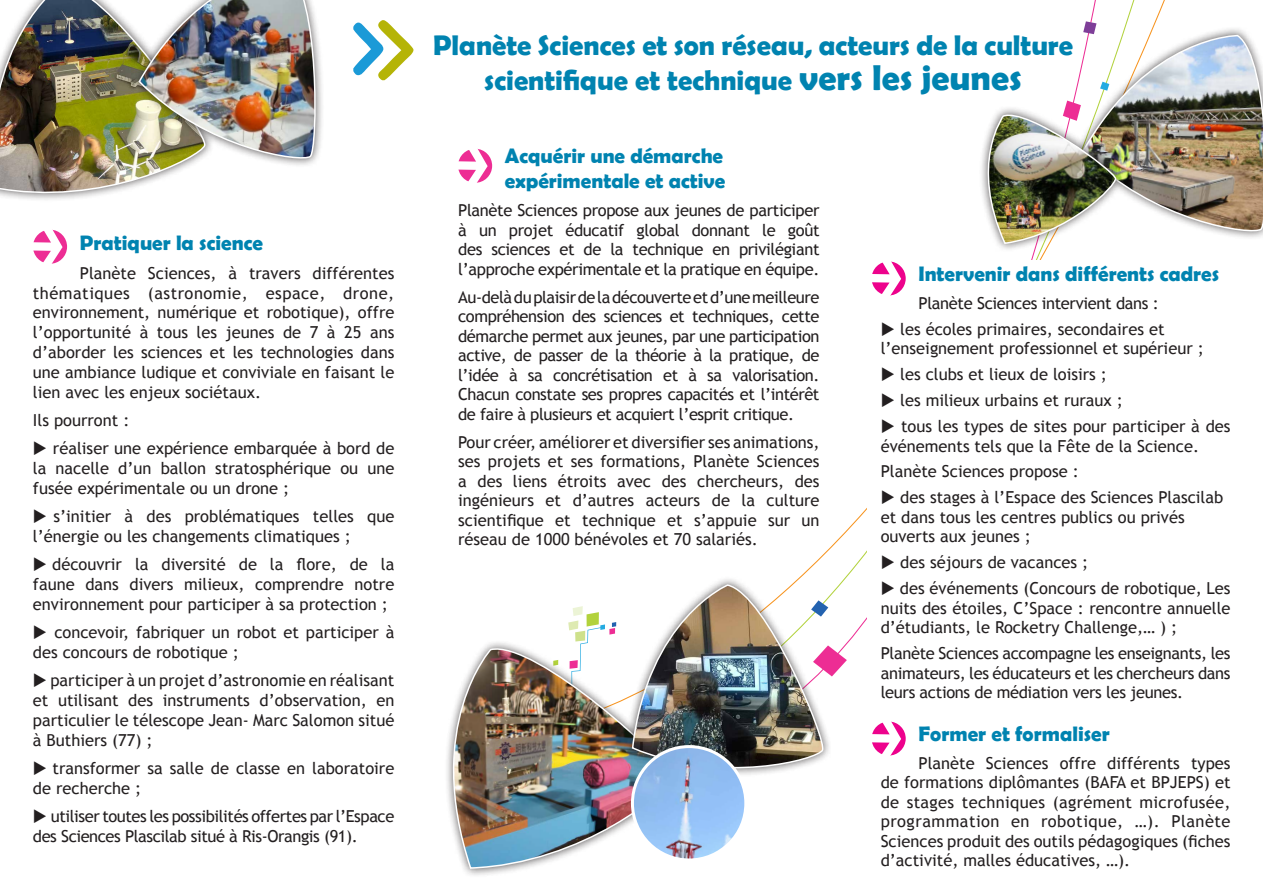
<style>
.page{position:relative;width:1263px;height:893px;background:#fff}
.page>*{position:absolute;margin:0;border:0;box-sizing:border-box;transform-origin:0 0}
.t1{font:700 28.5px/34.5px "Berlin Sans FB Demi";color:#0083b0;text-align:center}
.t2{font:700 21px/25.2px "Berlin Sans FB Demi";color:#0083b0}
.t3{font:16.5px/19.5px "Trebuchet MS";color:#231f20;text-align:justify}
.t4{font:16.5px/19.8px "Trebuchet MS";letter-spacing:-.025em;color:#231f20}
.t5{font:16.5px "Trebuchet MS";letter-spacing:-.02em;color:#231f20}
.s1{font-size:36px}
</style>
<div class="page">
<svg style="left:353px;top:20px;width:60px;height:60px"></svg>
<div style="left:33px;top:229px;width:34px;height:35px;background:#ed2d94;border-radius:50%"></div>
<svg style="left:33px;top:229px;width:30px;height:35px"></svg>
<svg style="left:458px;top:150px;width:14px;height:32px"></svg>
<div style="left:130px;top:0;width:195px;height:167px;background:#231f20;opacity:.75"></div>
<img style="left:0;top:0;width:320px;height:200px">
<svg style="left:871px;top:261px;width:35px;height:35px"></svg>
<svg style="left:871px;top:261px;width:30px;height:35px"></svg>
<div style="left:978px;top:106px;width:147px;height:147px;background:#231f20;opacity:.75"></div>
<img style="left:978px;top:21px;width:285px;height:224px">
<svg style="left:568px;top:606px;width:48px;height:33px"></svg>
<div style="left:444px;top:639px;width:237px;height:238px;background:#231f20;opacity:.75"></div>
<img style="left:444px;top:639px;width:230px;height:230px">
<div style="left:623px;top:576px;width:209px;height:202px;background:#231f20;opacity:.75"></div>
<img style="left:631px;top:583px;width:216px;height:203px">
<img style="left:632px;top:747px;width:114px;height:113px;border-radius:57px">
<div style="left:631px;top:745px;width:116px;height:116px;border:3px solid #fff;border-radius:50%"></div>
<svg style="left:871px;top:721px;width:35px;height:35px"></svg>
<svg style="left:871px;top:721px;width:30px;height:35px"></svg>
<p class="t2" style="left:80px;top:230px;width:185px">Pratiquer la science</p>
<p class="t3" style="left:33px;top:263px;width:363px;text-indent:47px">Planète Sciences, à travers différentes thématiques (astronomie, espace, drone, environnement, numérique et robotique), offre l’opportunité à tous les jeunes de 7 à 25 ans d’aborder les sciences et les technologies dans une ambiance ludique et conviviale en faisant le lien avec les enjeux sociétaux.</p>
<p class="t3" style="left:33px;top:410px;width:98px">Ils pourront :</p>
<p class="t3" style="left:33px;top:439px;width:363px">◆ réaliser une expérience embarquée à bord de la nacelle d’un ballon stratosphérique ou une fusée expérimentale ou un drone ;</p>
<p class="t3" style="left:33px;top:507px;width:363px">◆ s’initier à des problématiques telles que l’énergie ou les changements climatiques ;</p>
<p class="t3" style="left:33px;top:555px;width:363px">◆ découvrir la diversité de la flore, de la faune dans divers milieux, comprendre notre environnement pour participer à sa protection ;</p>
<p class="t3" style="left:33px;top:623px;width:363px">◆ concevoir, fabriquer un robot et participer à des concours de robotique ;</p>
<p class="t3" style="left:33px;top:671px;width:363px">◆ participer à un projet d’astronomie en réalisant et utilisant des instruments d’observation, en particulier le télescope Jean- Marc Salomon situé à Buthiers (77) ;</p>
<p class="t3" style="left:33px;top:758px;width:363px">◆ transformer sa salle de classe en laboratoire de recherche ;</p>
<p class="t4" style="left:33px;top:806px;width:363px">◆ utiliser toutes les possibilités offertes par l’Espace des Sciences Plascilab situé à Ris-Orangis (91).</p>
<p class="t1" style="left:433px;top:28px;width:641px">Planète Sciences et son réseau, acteurs de la culture scientifique et technique <span class="s1">vers les jeunes</span></p>
<p class="t2" style="left:505px;top:143px;width:222px">Acquérir une démarche expérimentale et active</p>
<p class="t3" style="left:458px;top:201px;width:363px">Planète Sciences propose aux jeunes de participer à un projet éducatif global donnant le goût des sciences et de la technique en privilégiant l’approche expérimentale et la pratique en équipe.</p>
<p class="t3" style="left:458px;top:287px;width:363px">Au-delà du plaisir de la découverte et d’une meilleure compréhension des sciences et techniques, cette démarche permet aux jeunes, par une participation active, de passer de la théorie à la pratique, de l’idée à sa concrétisation et à sa valorisation.<br>Chacun constate ses propres capacités et l’intérêt de faire à plusieurs et acquiert l’esprit critique.</p>
<p class="t3" style="left:458px;top:432px;width:363px">Pour créer, améliorer et diversifier ses animations, ses projets et ses formations, Planète Sciences a des liens étroits avec des chercheurs, des ingénieurs et d’autres acteurs de la culture scientifique et technique et s’appuie sur un réseau de 1000 bénévoles et 70 salariés.</p>
<p class="t2" style="left:918px;top:261px;width:302px">Intervenir dans différents cadres</p>
<p class="t5" style="left:918px;top:293px;width:242px">Planète Sciences intervient dans :</p>
<p class="t3" style="left:881px;top:320px;width:325px">◆ les écoles primaires, secondaires et l’enseignement professionnel et supérieur ;</p>
<p class="t3" style="left:881px;top:365px;width:228px">◆ les clubs et lieux de loisirs ;</p>
<p class="t3" style="left:881px;top:391px;width:244px">◆ les milieux urbains et ruraux ;</p>
<p class="t3" style="left:881px;top:417px;width:351px">◆ tous les types de sites pour participer à des événements tels que la Fête de la Science.</p>
<p class="t3" style="left:881px;top:462px;width:200px">Planète Sciences propose :</p>
<p class="t3" style="left:881px;top:488px;width:344px;text-align:left">◆ des stages à l’Espace des Sciences Plascilab et dans tous les centres publics ou privés ouverts aux jeunes ;</p>
<p class="t3" style="left:881px;top:553px;width:209px">◆ des séjours de vacances ;</p>
<p class="t3" style="left:881px;top:579px;width:351px">◆ des événements (Concours de robotique, Les nuits des étoiles, C’Space : rencontre annuelle d’étudiants, le Rocketry Challenge,… ) ;</p>
<p class="t3" style="left:881px;top:644px;width:351px">Planète Sciences accompagne les enseignants, les animateurs, les éducateurs et les chercheurs dans leurs actions de médiation vers les jeunes.</p>
<p class="t2" style="left:918px;top:720px;width:193px">Former et formaliser</p>
<p class="t3" style="left:881px;top:753px;width:351px;text-indent:38px">Planète Sciences offre différents types de formations diplômantes (BAFA et BPJEPS) et de stages techniques (agrément microfusée, programmation en robotique, …). Planète Sciences produit des outils pédagogiques (fiches d’activité, malles éducatives, …).</p>
</div>
